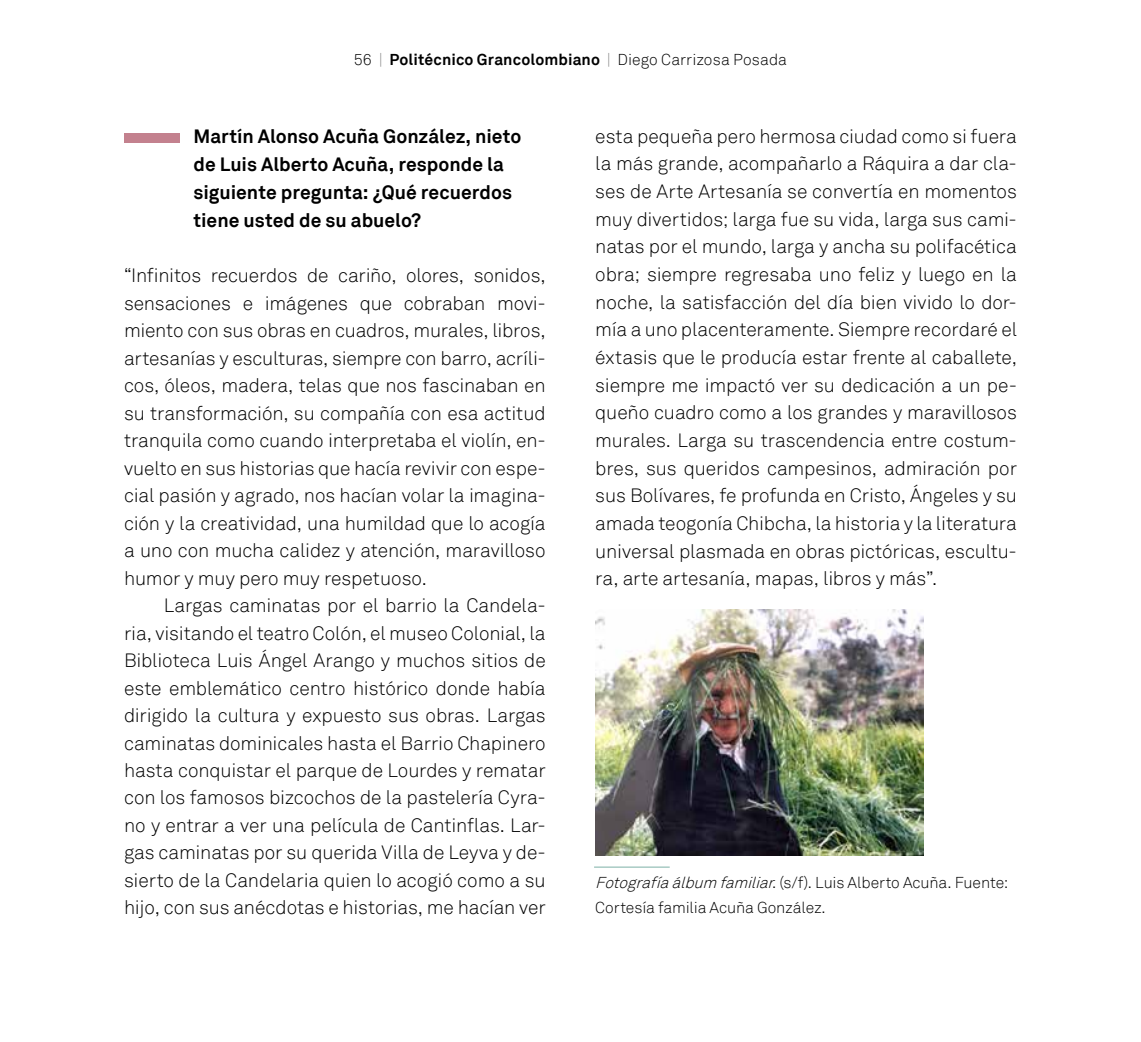
<style>
.page{position:relative;width:1141px;height:1042px;background:#fff}
.page>*{position:absolute;margin:0;border:0;box-sizing:border-box;transform-origin:0 0}
.t1{font:300 19.25px/27.5px "Akkurat";letter-spacing:-.005em;color:#000;text-align:justify}
.t2{font:700 19.25px/28px "Akkurat";color:#000}
.t3{font:300 15.75px/24.5px "Akkurat";letter-spacing:-.01em;color:#000}
.t4{font:700 15.75px "Akkurat";letter-spacing:.01em;color:#000}
.s1{font-weight:300}
.s2{font-weight:300;color:#878787}
.s3{font-style:italic}
</style>
<div class="page">
<div style="left:124px;top:133px;width:56px;height:10px;background:#c3818e"></div>
<img style="left:595px;top:609px;width:328px;height:246px">
<hr style="left:594px;top:866px;width:76px;height:1px;background:#7db0a7">
<p class="t4" style="left:354px;top:50px;width:435px"><span class="s1">56</span> <span class="s2">|</span> Politécnico Grancolombiano <span class="s2">|</span> <span class="s1">Diego Carrizosa Posada</span></p>
<p class="t2" style="left:193px;top:122px;width:330px">Martín Alonso Acuña González, nieto de Luis Alberto Acuña, responde la siguiente pregunta: ¿Qué recuerdos tiene usted de su abuelo?</p>
<p class="t1" style="left:124px;top:262px;width:423px">“Infinitos recuerdos de cariño, olores, sonidos, sensaciones e imágenes que cobraban movi&shy;miento con sus obras en cuadros, murales, libros, artesanías y esculturas, siempre con barro, acríli&shy;cos, óleos, madera, telas que nos fascinaban en su transformación, su compañía con esa actitud tranquila como cuando interpretaba el violín, en&shy;vuelto en sus historias que hacía revivir con espe&shy;cial pasión y agrado, nos hacían volar la imagina&shy;ción y la creatividad, una humildad que lo acogía a uno con mucha calidez y atención, maravilloso humor y muy pero muy respetuoso.</p>
<p class="t1" style="left:124px;top:592px;width:423px;text-indent:40px">Largas caminatas por el barrio la Candela&shy;ria, visitando el teatro Colón, el museo Colonial, la Biblioteca Luis Ángel Arango y muchos sitios de este emblemático centro histórico donde había dirigido la cultura y expuesto sus obras. Largas caminatas dominicales hasta el Barrio Chapinero hasta conquistar el parque de Lourdes y rematar con los famosos bizcochos de la pastelería Cyra&shy;no y entrar a ver una película de Cantinflas. Lar&shy;gas caminatas por su querida Villa de Leyva y de&shy;sierto de la Candelaria quien lo acogió como a su hijo, con sus anécdotas e historias, me hacían ver</p>
<p class="t1" style="left:595px;top:123px;width:423px">esta pequeña pero hermosa ciudad como si fuera la más grande, acompañarlo a Ráquira a dar cla&shy;ses de Arte Artesanía se convertía en momentos muy divertidos; larga fue su vida, larga sus cami&shy;natas por el mundo, larga y ancha su polifacética obra; siempre regresaba uno feliz y luego en la noche, la satisfacción del día bien vivido lo dor&shy;mía a uno placenteramente. Siempre recordaré el éxtasis que le producía estar frente al caballete, siempre me impactó ver su dedicación a un pe&shy;queño cuadro como a los grandes y maravillosos murales. Larga su trascendencia entre costum&shy;bres, sus queridos campesinos, admiración por sus Bolívares, fe profunda en Cristo, Ángeles y su amada teogonía Chibcha, la historia y la literatura universal plasmada en obras pictóricas, escultu&shy;ra, arte artesanía, mapas, libros y más”.</p>
<p class="t3" style="left:595px;top:871px;width:414px"><span class="s3">Fotografíaálbum familiar</span>. (s/f). Luis Alberto Acuña. Fuente:<br>Cortesía familia Acuña González.</p>
</div>
